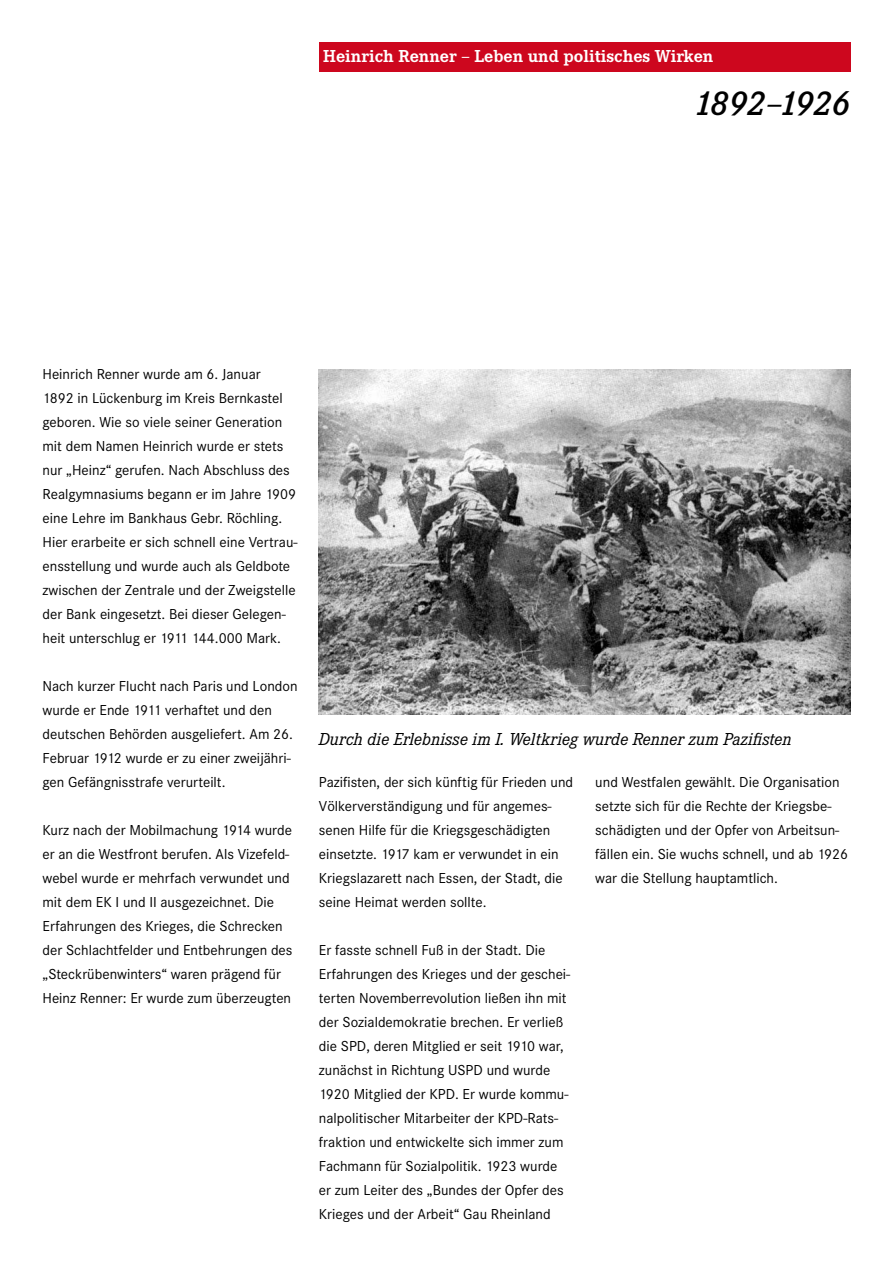
<style>
.page{position:relative;width:893px;height:1263px;background:#fff}
.page>*{position:absolute;margin:0;border:0;box-sizing:border-box;transform-origin:0 0}
.t1{font:italic 600 36px "Corporate E";color:#000}
.t2{font:italic 18px "Corporate E";color:#000}
.t3{font:700 18px "Corporate E";color:#fff}
.t4{font:15px/24px "Corporate S";color:#000}
</style>
<div class="page">
<div style="left:319px;top:43px;width:531px;height:29px;background:#cd071e"></div>
<img style="left:319px;top:370px;width:531px;height:344px">
<p class="t3" style="left:323px;top:46px;width:392px">Heinrich Renner – Leben und politisches Wirken</p>
<h1 class="t1" style="left:694px;top:83px;width:157px">1892–1926</h1>
<p class="t4" style="left:43px;top:362px;width:257px">Heinrich Renner wurde am 6. Januar<br>1892 in Lückenburg im Kreis Bernkastel geboren. Wie so viele seiner Generation mit dem Namen Heinrich wurde er stets nur „Heinz“ gerufen. Nach Abschluss des Realgymnasiums begann er im Jahre 1909 eine Lehre im Bankhaus Gebr. Röchling.<br>Hier erarbeite er sich schnell eine Vertrau&shy;ensstellung und wurde auch als Geldbote zwischen der Zentrale und der Zweigstelle der Bank eingesetzt. Bei dieser Gelegen&shy;heit unterschlug er 1911 144.000 Mark.</p>
<p class="t4" style="left:43px;top:674px;width:257px">Nach kurzer Flucht nach Paris und London wurde er Ende 1911 verhaftet und den deutschen Behörden ausgeliefert. Am 26.<br>Februar 1912 wurde er zu einer zweijähri&shy;gen Gefängnisstrafe verurteilt.</p>
<p class="t4" style="left:43px;top:818px;width:251px">Kurz nach der Mobilmachung 1914 wurde er an die Westfront berufen. Als Vizefeld&shy;webel wurde er mehrfach verwundet und mit dem EK I und II ausgezeichnet. Die Erfahrungen des Krieges, die Schrecken der Schlachtfelder und Entbehrungen des „Steckrübenwinters“ waren prägend für Heinz Renner: Er wurde zum überzeugten</p>
<p class="t2" style="left:319px;top:729px;width:474px">Durch die Erlebnisse im I. Weltkrieg wurde Renner zum Pazifisten</p>
<p class="t4" style="left:319px;top:770px;width:256px">Pazifisten, der sich künftig für Frieden und Völkerverständigung und für angemes&shy;senen Hilfe für die Kriegsgeschädigten einsetzte. 1917 kam er verwundet in ein Kriegslazarett nach Essen, der Stadt, die seine Heimat werden sollte.</p>
<p class="t4" style="left:319px;top:938px;width:253px">Er fasste schnell Fuß in der Stadt. Die Erfahrungen des Krieges und der geschei&shy;terten Novemberrevolution ließen ihn mit der Sozialdemokratie brechen. Er verließ die SPD, deren Mitglied er seit 1910 war, zunächst in Richtung USPD und wurde 1920 Mitglied der KPD. Er wurde kommu&shy;nalpolitischer Mitarbeiter der KPD-Rats&shy;fraktion und entwickelte sich immer zum Fachmann für Sozialpolitik. 1923 wurde er zum Leiter des „Bundes der Opfer des Krieges und der Arbeit“ Gau Rheinland</p>
<p class="t4" style="left:595px;top:770px;width:254px">und Westfalen gewählt. Die Organisation setzte sich für die Rechte der Kriegsbe&shy;schädigten und der Opfer von Arbeitsun&shy;fällen ein. Sie wuchs schnell, und ab 1926 war die Stellung hauptamtlich.</p>
</div>
